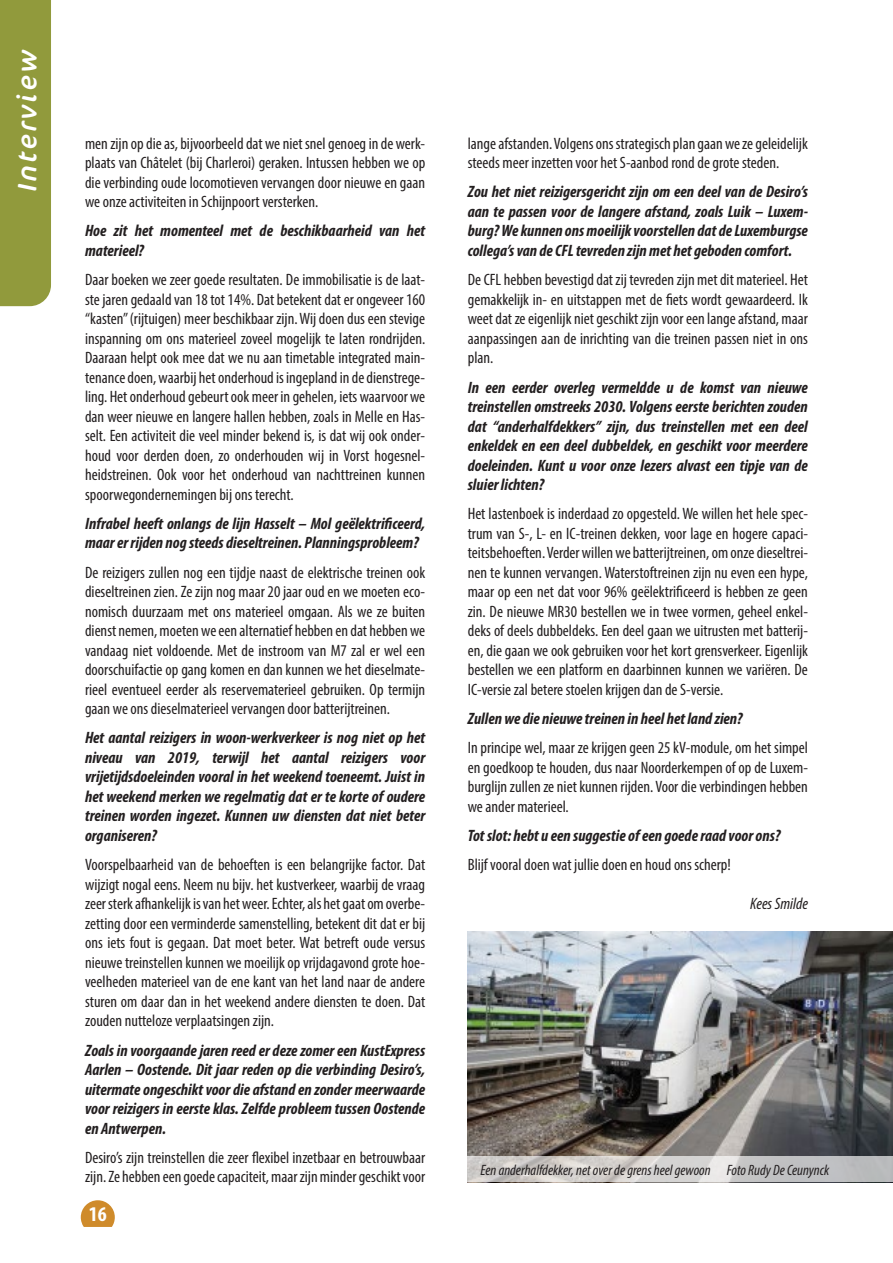
<style>
.page{position:relative;width:893px;height:1263px;background:#fff}
.page>*{position:absolute;margin:0;border:0;box-sizing:border-box;transform-origin:0 0}
.t1{font:italic 27px "Cocon OT";letter-spacing:.1em;color:#fff}
.t2{font:700 condensed 21px "Myriad Pro";color:#fff}
.t3{font:condensed 16.5px/19.5px "Myriad Pro";color:#231f20;text-align:justify}
.t4{font:italic 700 condensed 16.5px/19.5px "Myriad Pro";color:#231f20;text-align:justify}
.t5{font:italic condensed 16.5px "Myriad Pro";color:#231f20}
.t6{font:italic condensed 15px "Myriad Pro";color:#231f20}
</style>
<div class="page">
<svg style="left:81px;top:1200px;width:34px;height:27px"></svg>
<div style="left:0;top:0;width:51px;height:306px;background:#919a3c"></div>
<img style="left:468px;top:931px;width:425px;height:226px">
<svg style="left:468px;top:1157px;width:425px;height:25px;background:#cccac9"></svg>
<h1 class="t1" style="left:11px;top:192px;width:144px;rotate:-90deg">Interview</h1>
<p class="t3" style="left:85px;top:133px;width:342px">men zijn op die as, bijvoorbeeld dat we niet snel genoeg in de werk&shy;plaats van Châtelet (bij Charleroi) geraken. Intussen hebben we op die verbinding oude locomotieven vervangen door nieuwe en gaan we onze activiteiten in Schijnpoort versterken.</p>
<p class="t4" style="left:85px;top:221px;width:342px">Hoe zit het momenteel met de beschikbaarheid van het materieel?</p>
<p class="t3" style="left:85px;top:270px;width:342px">Daar boeken we zeer goede resultaten. De immobilisatie is de laat&shy;ste jaren gedaald van 18 tot 14%. Dat betekent dat er ongeveer 160 “kasten” (rijtuigen) meer beschikbaar zijn. Wij doen dus een stevige inspanning om ons materieel zoveel mogelijk te laten rondrijden.<br>Daaraan helpt ook mee dat we nu aan timetable integrated main&shy;tenance doen, waarbij het onderhoud is ingepland in de dienstrege&shy;ling. Het onderhoud gebeurt ook meer in gehelen, iets waarvoor we dan weer nieuwe en langere hallen hebben, zoals in Melle en Has&shy;selt. Een activiteit die veel minder bekend is, is dat wij ook onder&shy;houd voor derden doen, zo onderhouden wij in Vorst hogesnel&shy;heidstreinen. Ook voor het onderhoud van nachttreinen kunnen spoorwegondernemingen bij ons terecht.</p>
<p class="t4" style="left:85px;top:513px;width:342px">Infrabel heeft onlangs de lijn Hasselt – Mol geëlektrificeerd, maar er rijden nog steeds dieseltreinen. Planningsprobleem?</p>
<p class="t3" style="left:85px;top:562px;width:342px">De reizigers zullen nog een tijdje naast de elektrische treinen ook dieseltreinen zien. Ze zijn nog maar 20 jaar oud en we moeten eco&shy;nomisch duurzaam met ons materieel omgaan. Als we ze buiten dienst nemen, moeten we een alternatief hebben en dat hebben we vandaag niet voldoende. Met de instroom van M7 zal er wel een doorschuifactie op gang komen en dan kunnen we het dieselmate&shy;rieel eventueel eerder als reservematerieel gebruiken. Op termijn gaan we ons dieselmaterieel vervangen door batterijtreinen.</p>
<p class="t4" style="left:85px;top:728px;width:342px">Het aantal reizigers in woon-werkverkeer is nog niet op het niveau van 2019, terwijl het aantal reizigers voor vrijetijdsdoeleinden vooral in het weekend toeneemt. Juist in het weekend merken we regelmatig dat er te korte of oudere treinen worden ingezet. Kunnen uw diensten dat niet beter organiseren?</p>
<p class="t3" style="left:85px;top:855px;width:342px">Voorspelbaarheid van de behoeften is een belangrijke factor. Dat wijzigt nogal eens. Neem nu bijv. het kustverkeer, waarbij de vraag zeer sterk afhankelijk is van het weer. Echter, als het gaat om overbe&shy;zetting door een verminderde samenstelling, betekent dit dat er bij ons iets fout is gegaan. Dat moet beter. Wat betreft oude versus nieuwe treinstellen kunnen we moeilijk op vrijdagavond grote hoe&shy;veelheden materieel van de ene kant van het land naar de andere sturen om daar dan in het weekend andere diensten te doen. Dat zouden nutteloze verplaatsingen zijn.</p>
<p class="t4" style="left:85px;top:1040px;width:342px">Zoals in voorgaande jaren reed er deze zomer een KustExpress Aarlen – Oostende. Dit jaar reden op die verbinding Desiro’s, uitermate ongeschikt voor die afstand en zonder meerwaarde voor reizigers in eerste klas. Zelfde probleem tussen Oostende en Antwerpen.</p>
<p class="t3" style="left:85px;top:1147px;width:342px">Desiro’s zijn treinstellen die zeer flexibel inzetbaar en betrouwbaar zijn. Ze hebben een goede capaciteit, maar zijn minder geschikt voor</p>
<p class="t2" style="left:89px;top:1201px;width:19px">16</p>
<p class="t3" style="left:468px;top:133px;width:342px">lange afstanden. Volgens ons strategisch plan gaan we ze geleidelijk steeds meer inzetten voor het S-aanbod rond de grote steden.</p>
<p class="t4" style="left:468px;top:182px;width:342px">Zou het niet reizigersgericht zijn om een deel van de Desiro’s aan te passen voor de langere afstand, zoals Luik – Luxem&shy;burg? We kunnen ons moeilijk voorstellen dat de Luxemburgse collega’s van de CFL tevreden zijn met het geboden comfort.</p>
<p class="t3" style="left:468px;top:270px;width:342px">De CFL hebben bevestigd dat zij tevreden zijn met dit materieel. Het gemakkelijk in- en uitstappen met de fiets wordt gewaardeerd. Ik weet dat ze eigenlijk niet geschikt zijn voor een lange afstand, maar aanpassingen aan de inrichting van die treinen passen niet in ons plan.</p>
<p class="t4" style="left:468px;top:377px;width:342px">In een eerder overleg vermeldde u de komst van nieuwe treinstellen omstreeks 2030. Volgens eerste berichten zouden dat “anderhalfdekkers” zijn, dus treinstellen met een deel enkeldek en een deel dubbeldek, en geschikt voor meerdere doeleinden. Kunt u voor onze lezers alvast een tipje van de sluier lichten?</p>
<p class="t3" style="left:468px;top:504px;width:342px">Het lastenboek is inderdaad zo opgesteld. We willen het hele spec&shy;trum van S-, L- en IC-treinen dekken, voor lage en hogere capaci&shy;teitsbehoeften. Verder willen we batterijtreinen, om onze dieseltrei&shy;nen te kunnen vervangen. Waterstoftreinen zijn nu even een hype, maar op een net dat voor 96% geëlektrificeerd is hebben ze geen zin. De nieuwe MR30 bestellen we in twee vormen, geheel enkel&shy;deks of deels dubbeldeks. Een deel gaan we uitrusten met batterij&shy;en, die gaan we ook gebruiken voor het kort grensverkeer. Eigenlijk bestellen we een platform en daarbinnen kunnen we variëren. De IC-versie zal betere stoelen krijgen dan de S-versie.</p>
<p class="t4" style="left:468px;top:708px;width:276px">Zullen we die nieuwe treinen in heel het land zien?</p>
<p class="t3" style="left:468px;top:738px;width:342px">In principe wel, maar ze krijgen geen 25 kV-module, om het simpel en goedkoop te houden, dus naar Noorderkempen of op de Luxem&shy;burglijn zullen ze niet kunnen rijden. Voor die verbindingen hebben we ander materieel.</p>
<p class="t4" style="left:468px;top:825px;width:314px">Tot slot: hebt u een suggestie of een goede raad voor ons?</p>
<p class="t3" style="left:468px;top:855px;width:265px">Blijf vooral doen wat jullie doen en houd ons scherp!</p>
<p class="t5" style="left:750px;top:894px;width:59px">Kees Smilde</p>
<p class="t6" style="left:480px;top:1161px;width:350px">Een anderhalfdekker, net over de grens heel gewoon Foto Rudy De Ceunynck</p>
</div>
